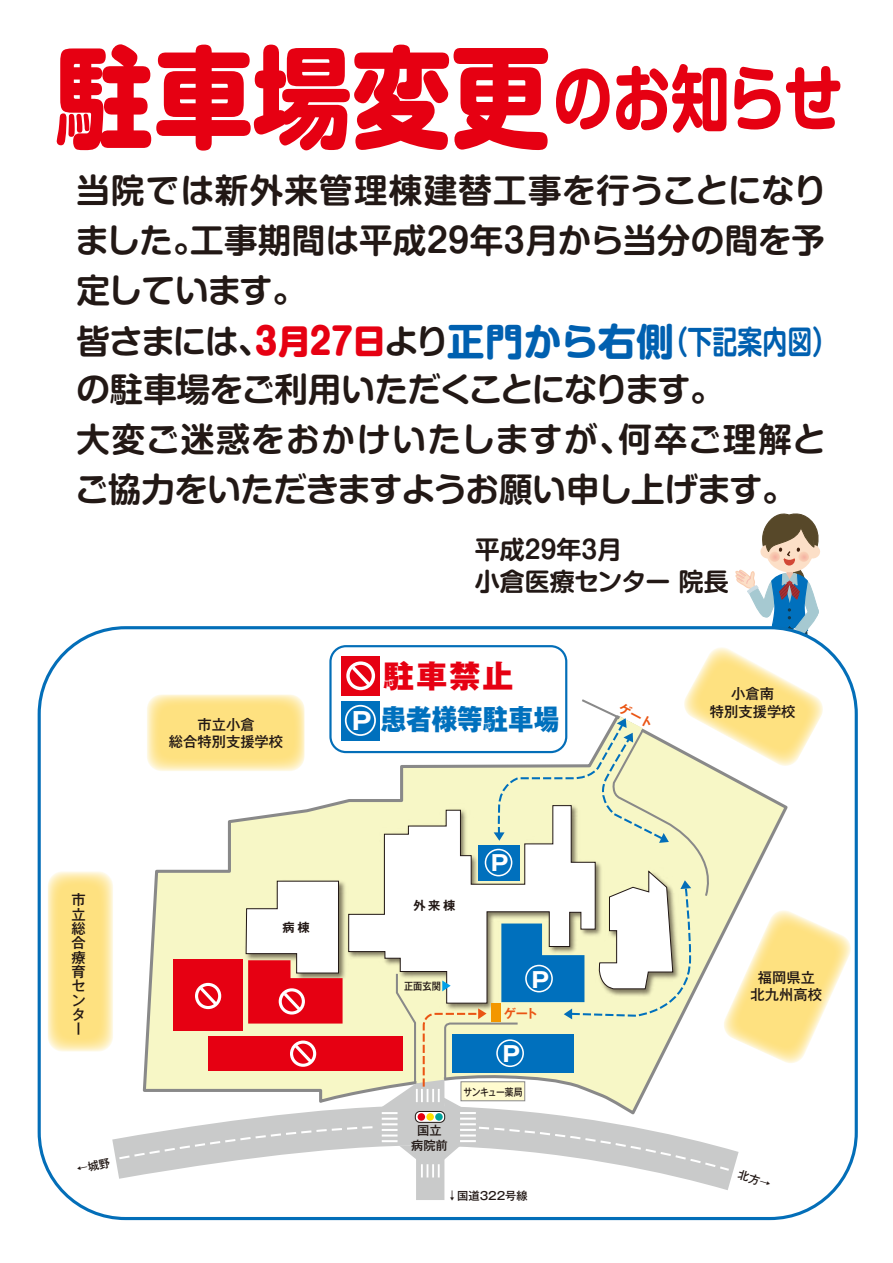
<style>
.page{position:relative;width:893px;height:1263px;background:#fff}
.page>*{position:absolute;margin:0;border:0;box-sizing:border-box;transform-origin:0 0}
.t1{font:800 110.1px "Shin M Go Pro";color:#e60012;scale:.9 1}
.t2{font:700 72px "Shin M Go Pro";letter-spacing:-.015em;color:#e60012;scale:.82 1}
.t3{font:700 33.45px/50.4px "Shin M Go Pro De";color:#221815}
.t4{font:800 31.35px "Gothic MB101 Pro";color:#e60012}
.t5{font:800 28.35px "Gothic MB101 Pro";color:#0070bd;scale:.9 1}
.t6{font:700 25.05px/32px "Shin M Go Pro De";color:#221815}
.t7{font:700 24px "Gothic MB101 Pro";color:#fff}
.t8{font:700 21.45px "Gothic MB101 Pro";color:#fff}
.t9{font:500 14.25px/14.2px "Gothic MB101 Pro";color:#221815;text-align:center}
.t10{font:700 12.3px "Gothic MB101 Pro De";color:#221815}
.t11{font:500 12.3px/14.2px "Gothic MB101 Pro";color:#221815;text-align:center}
.t12{font:700 12.3px "Gothic MB101 Pro De";color:#ea5514}
.t13{font:500 11.25px "Gothic MB101 Pro";color:#221815}
.t14{font:500 10.2px "Gothic MB101 Pro";letter-spacing:-.05em;color:#221815;scale:.87 1}
.t15{font:500 10.2px "Gothic MB101 Pro";color:#221815;scale:.9 1}
.s1{font-family:"Shin M Go Pro";font-weight:800;font-size:36.15px;color:#e60012}
.s2{font-family:"Shin M Go Pro";font-weight:800;color:#e60012}
.s3{font-family:"Shin M Go Pro";font-size:37.65px;color:#0060b0}
.s4{font-size:32.25px;color:#0060b0}
</style>
<div class="page">
<svg style="left:70px;top:1138px;width:712px;height:82px"></svg>
<svg style="left:48px;top:871px;width:65px;height:181px;background:#fee592"></svg>
<svg style="left:77px;top:1158px;width:34px;height:14px"></svg>
<svg style="left:117px;top:513px;width:734px;height:687px"></svg>
<h1 class="t1" style="left:55px;top:8px;width:552px">駐車場変更</h1>
<p class="t3" style="left:75px;top:161px;width:763px">当院では新外来管理棟建替工事を行うことになりました。工事期間は平成29年３月から当分の間を予定しています。<br>皆さまには、<span class="s1">3</span><span class="s2">月</span><span class="s1">27</span><span class="s2">日</span>より<span class="s3">正門から右側</span><span class="s4">（下記案内図）</span></p>
<p class="t3" style="left:75px;top:360px;width:752px;line-height:49.8px">の駐車場をご利用いただくことになります。<br>大変ご迷惑をおかけいたしますが、何卒ご理解とご協力をいただきますようお願い申し上げます。</p>
<h2 class="t2" style="left:553px;top:40px;width:354px">のお知らせ</h2>
<p class="t9" style="left:72px;top:891px;width:16px;text-align:justify">市立総合療育センター</p>
<p class="t9" style="left:169px;top:714px;width:116px;line-height:17.4px">市立小倉<br>総合特別支援学校</p>
<p class="t10" style="left:283px;top:917px;width:28px">病棟</p>
<p class="t6" style="left:475px;top:530px;width:255px">平成29年3月<br>小倉医療センター 院長</p>
<p class="t7" style="left:352px;top:701px;width:21px">P</p>
<p class="t4" style="left:383px;top:650px;width:132px">駐車禁止</p>
<p class="t5" style="left:381px;top:695px;width:200px">患者様等駐車場</p>
<p class="t9" style="left:710px;top:683px;width:87px;line-height:17.4px">小倉南<br>特別支援学校</p>
<p class="t10" style="left:414px;top:895px;width:43px">外来棟</p>
<p class="t8" style="left:491px;top:845px;width:19px">P</p>
<p class="t15" style="left:404px;top:978px;width:42px">正面玄関</p>
<p class="t11" style="left:411px;top:1122px;width:38px">国立病院前</p>
<p class="t8" style="left:532px;top:961px;width:19px">P</p>
<p class="t12" style="left:504px;top:1003px;width:36px">ゲート</p>
<p class="t8" style="left:503px;top:1036px;width:19px">P</p>
<p class="t14" style="left:463px;top:1083px;width:69px">サンキュー薬局</p>
<p class="t13" style="left:443px;top:1200px;width:13px;rotate:-90deg">←</p>
<p class="t13" style="left:457px;top:1186px;width:72px">国道322号線</p>
<p class="t9" style="left:751px;top:967px;width:73px;line-height:17.4px">福岡県立北九州高校</p>
</div>
